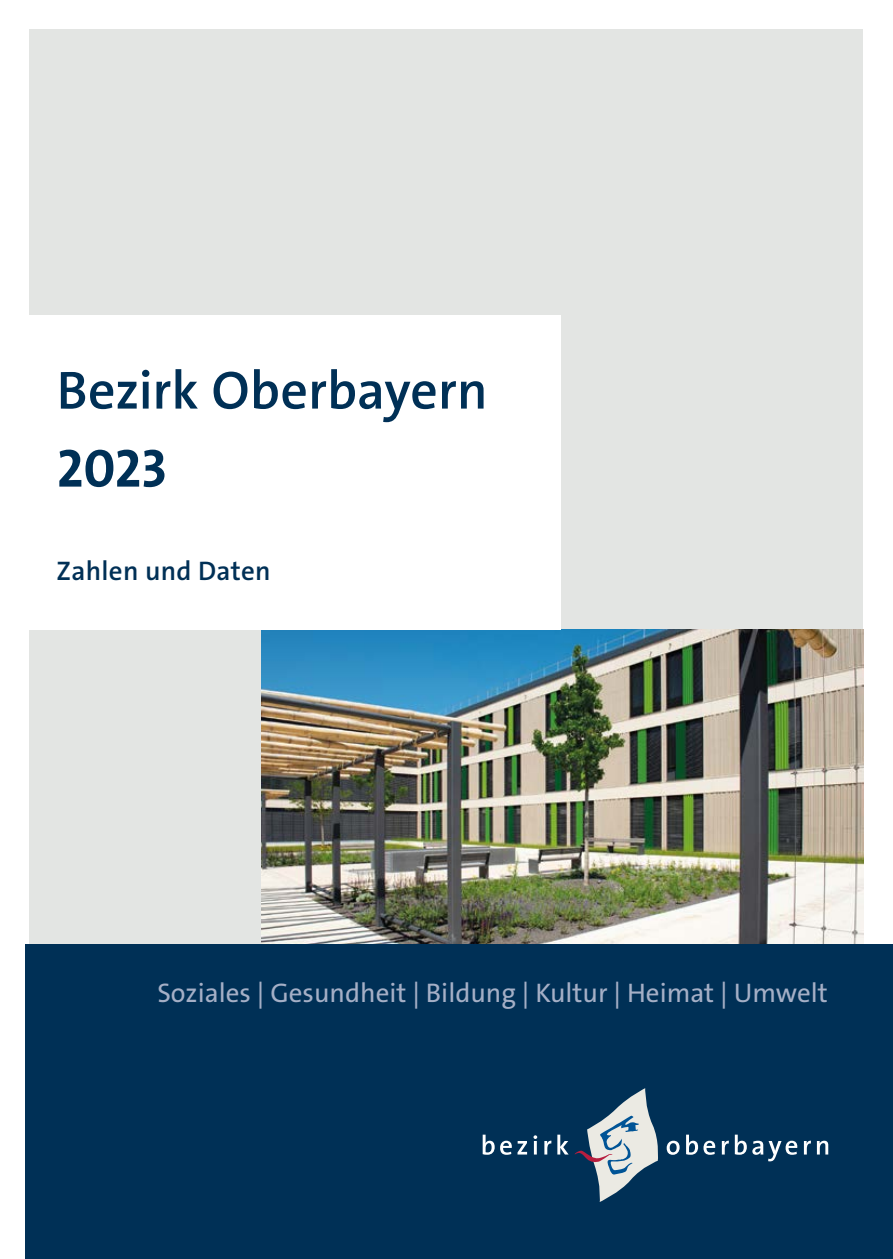
<style>
.page{position:relative;width:893px;height:1259px;background:#fff}
.page>*{position:absolute;margin:0;border:0;box-sizing:border-box;transform-origin:0 0}
.H1_ÜS{font:54px/78px "The Sans LP6 Se Bld";letter-spacing:-.005em;color:#003056}
.t1{font:27px "The Sans LP5 Plain";color:#a5afc6}
.H1_UÜS{font:27px "The Sans LP6 Se Bld";letter-spacing:.015em;color:#003056}
.s1{font-family:"The Sans LP7 Bld"}
</style>
<div class="page">
<div style="left:30px;top:30px;width:833px;height:1229px;background:#e3e5e3"></div>
<img style="left:261px;top:629px;width:602px;height:315px">
<div style="left:0;top:315px;width:560px;height:314px;background:#fff"></div>
<div style="left:26px;top:944px;width:867px;height:315px;background:#003056"></div>
<svg style="left:483px;top:1134px;width:44px;height:20px"></svg>
<svg style="left:533px;top:1135px;width:4px;height:19px"></svg>
<svg style="left:544px;top:1140px;width:7px;height:14px"></svg>
<svg style="left:557px;top:1088px;width:101px;height:114px"></svg>
<svg style="left:667px;top:1140px;width:13px;height:14px"></svg>
<svg style="left:686px;top:1134px;width:29px;height:20px"></svg>
<svg style="left:722px;top:1140px;width:7px;height:14px"></svg>
<svg style="left:735px;top:1134px;width:62px;height:27px"></svg>
<svg style="left:804px;top:1140px;width:7px;height:14px"></svg>
<svg style="left:817px;top:1140px;width:11px;height:14px"></svg>
<h1 class="H1_ÜS" style="left:57px;top:352px;width:433px">Bezirk Oberbayern<br><span class="s1">2023</span></h1>
<h1 class="H1_UÜS" style="left:57px;top:553px;width:216px">Zahlen und Daten</h1>
<p class="t1" style="left:157px;top:975px;width:672px">Soziales | Gesundheit | Bildung | Kultur | Heimat | Umwelt</p>
</div>
